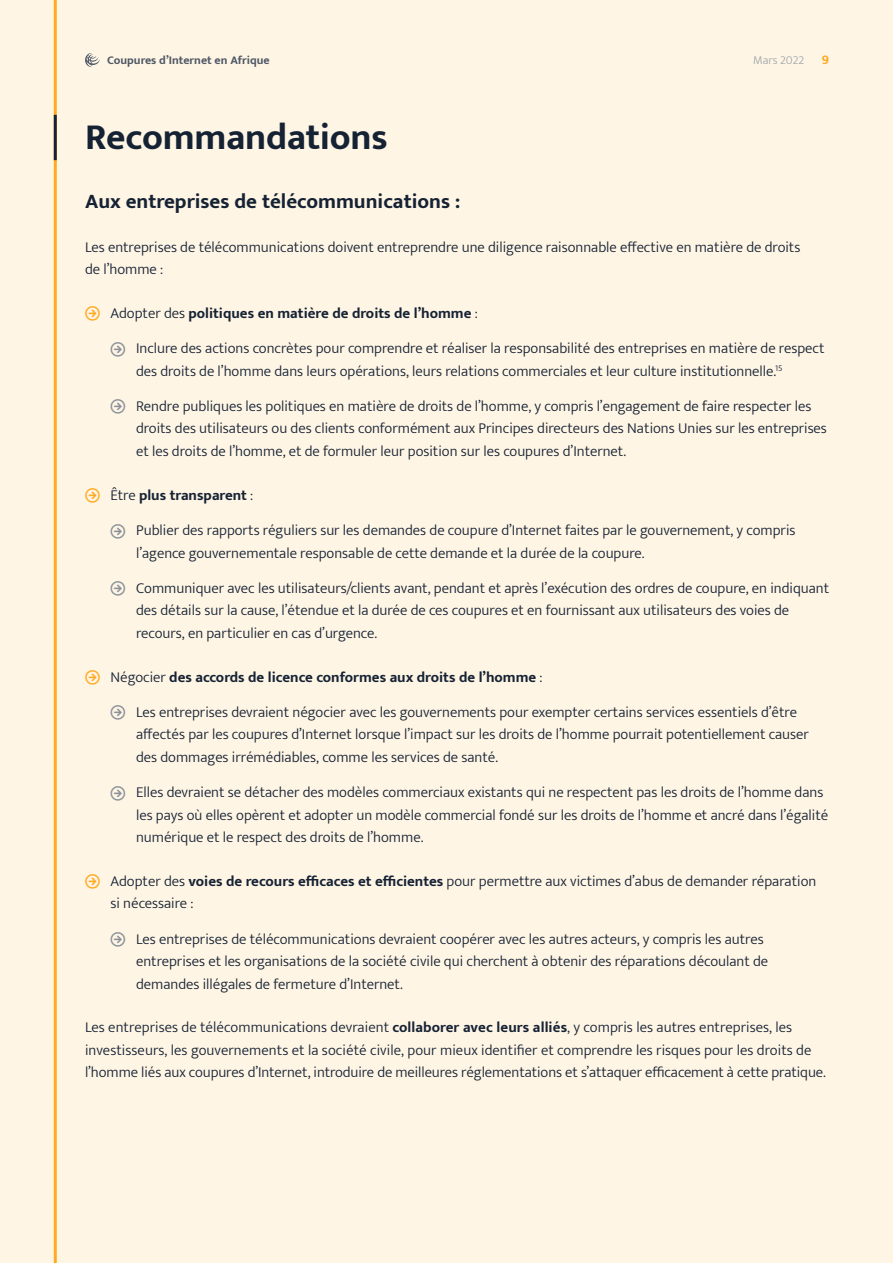
<style>
.page{position:relative;width:893px;height:1263px;background:#fff5e4}
.page>*{position:absolute;margin:0;border:0;box-sizing:border-box;transform-origin:0 0}
.Medium_title{font:700 37.5px "Mukta";letter-spacing:-.005em;color:#152234}
.Small_title{font:700 21px "Mukta";color:#152234}
.Body{font:300 15px/22.5px "Mukta";color:#152234}
.t1{font:700 15px "Mukta";color:#152234}
.t2{font:700 13.5px "Mukta";color:#ffaa23}
.t3{font:700 12px "Mukta";color:#505967}
.t4{font:300 12px "Mukta";color:#a1a7ae}
.s1{font-weight:300}
.s2{font-weight:700}
</style>
<div class="page">
<svg style="left:85px;top:53px;width:15px;height:14px"></svg>
<hr style="left:54px;top:0;width:3px;height:1263px;background:#ffaa23">
<hr style="left:54px;top:115px;width:3px;height:45px;background:#152234">
<p class="t3" style="left:107px;top:53px;width:164px">Coupures d’Internet en Afrique</p>
<p class="t4" style="left:753px;top:53px;width:53px">Mars 2022</p>
<p class="t2" style="left:822px;top:51px;width:9px">9</p>
<p class="Medium_title" style="left:85px;top:114px;width:304px">Recommandations</p>
<p class="Small_title" style="left:85px;top:188px;width:377px">Aux entreprises de télécommunications :</p>
<p class="Body" style="left:85px;top:235px;width:717px">Les entreprises de télécommunications doivent entreprendre une diligence raisonnable effective en matière de droits de l’homme :</p>
<p class="t1" style="left:111px;top:304px;width:369px"><span class="s1">Adopter des</span> politiques en matière de droits de l’homme <span class="s1">:</span></p>
<p class="Body" style="left:136px;top:337px;width:690px">Inclure des actions concrètes pour comprendre et réaliser la responsabilité des entreprises en matière de respect des droits de l’homme dans leurs opérations, leurs relations commerciales et leur culture institutionnelle.<sup>15</sup></p>
<p class="Body" style="left:136px;top:394px;width:692px">Rendre publiques les politiques en matière de droits de l’homme, y compris l’engagement de faire respecter les droits des utilisateurs ou des clients conformément aux Principes directeurs des Nations Unies sur les entreprises et les droits de l’homme, et de formuler leur position sur les coupures d’Internet.</p>
<p class="t1" style="left:111px;top:486px;width:144px"><span class="s1">Être</span> plus transparent <span class="s1">:</span></p>
<p class="Body" style="left:136px;top:519px;width:661px">Publier des rapports réguliers sur les demandes de coupure d’Internet faites par le gouvernement, y compris l’agence gouvernementale responsable de cette demande et la durée de la coupure.</p>
<p class="Body" style="left:136px;top:576px;width:695px">Communiquer avec les utilisateurs/clients avant, pendant et après l’exécution des ordres de coupure, en indiquant des détails sur la cause, l’étendue et la durée de ces coupures et en fournissant aux utilisateurs des voies de recours, en particulier en cas d’urgence.</p>
<p class="t1" style="left:111px;top:668px;width:434px"><span class="s1">Négocier</span> des accords de licence conformes aux droits de l’homme <span class="s1">:</span></p>
<p class="Body" style="left:136px;top:700px;width:674px">Les entreprises devraient négocier avec les gouvernements pour exempter certains services essentiels d’être affectés par les coupures d’Internet lorsque l’impact sur les droits de l’homme pourrait potentiellement causer des dommages irrémédiables, comme les services de santé.</p>
<p class="Body" style="left:136px;top:781px;width:694px">Elles devraient se détacher des modèles commerciaux existants qui ne respectent pas les droits de l’homme dans les pays où elles opèrent et adopter un modèle commercial fondé sur les droits de l’homme et ancré dans l’égalité numérique et le respect des droits de l’homme.</p>
<p class="Body" style="left:111px;top:869px;width:707px">Adopter des <span class="s2">voies de recours efficaces et efficientes</span> pour permettre aux victimes d’abus de demander réparation si nécessaire :</p>
<p class="Body" style="left:136px;top:927px;width:634px">Les entreprises de télécommunications devraient coopérer avec les autres acteurs, y compris les autres entreprises et les organisations de la société civile qui cherchent à obtenir des réparations découlant de demandes illégales de fermeture d’Internet.</p>
<p class="Body" style="left:85px;top:1016px;width:742px">Les entreprises de télécommunications devraient <span class="s2">collaborer avec leurs alliés</span>, y compris les autres entreprises, les investisseurs, les gouvernements et la société civile, pour mieux identifier et comprendre les risques pour les droits de l’homme liés aux coupures d’Internet, introduire de meilleures réglementations et s’attaquer efficacement à cette pratique.</p>
</div>
